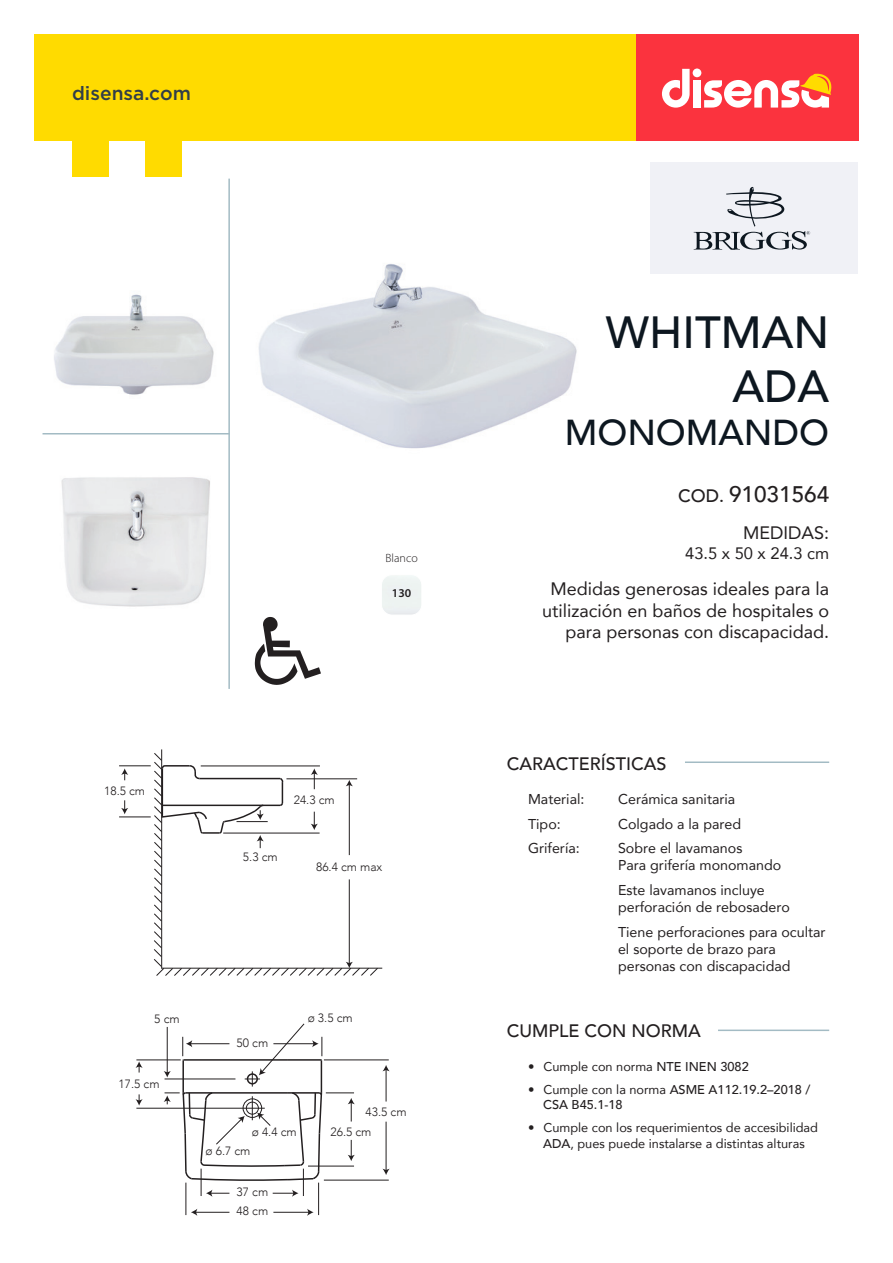
<style>
.page{position:relative;width:893px;height:1263px;background:#fff}
.page>*{position:absolute;margin:0;border:0;box-sizing:border-box;transform-origin:0 0}
.t1{font:500 45px/54px "Avenir";color:#0d1720;text-align:right}
.t2{font:500 36px "Avenir";color:#0d1720}
.t3{font:500 22.5px "Avenir";color:#231f20}
.t4{font:500 19.2px "Gotham";color:#313e48}
.t5{font:18px/21.6px "Avenir";color:#231f20;text-align:right}
.t6{font:500 18px "Avenir";color:#231f20}
.t7{font:16.5px "Avenir";color:#231f20}
.t8{font:14.25px/17.1px "Avenir";color:#231f20}
.t9{font:12.75px/15.3px "Avenir";color:#231f20;text-align:center}
.t10{font:500 12.75px/15.3px "Avenir";color:#231f20}
.t11{font:300 12px "Avenir";color:#231f20}
.t12{font:300 12px "Myriad Pro";color:#231f20}
.t13{font:600 12px "Myriad Pro";color:#231f20}
.s1{font-size:18px}
.s2{font-weight:500}
.s3{font-weight:400}
</style>
<div class="page">
<svg style="left:255px;top:617px;width:66px;height:68px"></svg>
<img style="left:258px;top:264px;width:319px;height:185px">
<hr style="left:43px;top:433px;width:187px;height:1px;background:#a3bbc4">
<hr style="left:228px;top:179px;width:2px;height:510px;background:#a3bbc4">
<hr style="left:718px;top:1029px;width:111px;height:2px;background:#a3bbc4">
<hr style="left:685px;top:761px;width:144px;height:2px;background:#a3bbc4">
<img style="left:54px;top:294px;width:160px;height:101px">
<img style="left:61px;top:477px;width:149px;height:130px">
<hr style="left:161px;top:968px;width:221px;height:1px;background:#231f20">
<hr style="left:161px;top:749px;width:1px;height:219px;background:#231f20">
<svg style="left:121px;top:800px;width:7px;height:14px"></svg>
<svg style="left:121px;top:768px;width:7px;height:12px"></svg>
<hr style="left:119px;top:765px;width:32px;height:1px;background:#231f20">
<hr style="left:119px;top:816px;width:32px;height:1px;background:#231f20">
<svg style="left:154px;top:752px;width:225px;height:224px"></svg>
<hr style="left:237px;top:821px;width:31px;height:1px;background:#231f20">
<hr style="left:136px;top:1059px;width:45px;height:1px;background:#231f20">
<hr style="left:136px;top:1108px;width:129px;height:1px;background:#231f20">
<svg style="left:136px;top:1061px;width:7px;height:11px"></svg>
<svg style="left:136px;top:1094px;width:7px;height:11px"></svg>
<hr style="left:186px;top:1182px;width:1px;height:33px;background:#231f20">
<hr style="left:318px;top:1182px;width:1px;height:33px;background:#231f20">
<hr style="left:195px;top:1212px;width:34px;height:1px;background:#231f20">
<svg style="left:191px;top:1209px;width:6px;height:7px"></svg>
<hr style="left:273px;top:1212px;width:36px;height:1px;background:#231f20">
<svg style="left:307px;top:1209px;width:7px;height:7px"></svg>
<hr style="left:324px;top:1059px;width:65px;height:1px;background:#231f20">
<hr style="left:324px;top:1180px;width:65px;height:1px;background:#231f20">
<hr style="left:386px;top:1069px;width:1px;height:32px;background:#231f20">
<svg style="left:383px;top:1065px;width:7px;height:6px"></svg>
<hr style="left:386px;top:1122px;width:1px;height:48px;background:#231f20">
<svg style="left:383px;top:1169px;width:7px;height:6px"></svg>
<svg style="left:164px;top:1023px;width:191px;height:174px"></svg>
<div style="left:651px;top:162px;width:207px;height:112px;background:#f0f1f6"></div>
<svg style="left:694px;top:186px;width:116px;height:64px"></svg>
<div style="left:635px;top:34px;width:224px;height:106px;background:#fb333e"></div>
<div style="left:34px;top:34px;width:601px;height:106px;background:#ffdb00"></div>
<svg style="left:662px;top:69px;width:28px;height:39px"></svg>
<div style="left:693px;top:80px;width:8px;height:28px;background:#fff"></div>
<div style="left:693px;top:69px;width:8px;height:8px;background:#fff;border-radius:50%"></div>
<svg style="left:704px;top:73px;width:128px;height:35px"></svg>
<div style="left:72px;top:140px;width:37px;height:37px;background:#ffdb00"></div>
<div style="left:145px;top:140px;width:36px;height:37px;background:#ffdb00"></div>
<div style="left:381px;top:574px;width:41px;height:41px;border:1px solid #fff;border-radius:11px"></div>
<h3 class="t4" style="left:72px;top:81px;width:120px">disensa.com</h3>
<p class="t12" style="left:385px;top:551px;width:34px">Blanco</p>
<p class="t13" style="left:392px;top:585px;width:21px">130</p>
<p class="t11" style="left:104px;top:784px;width:42px">18.5 cm</p>
<p class="t11" style="left:294px;top:793px;width:42px">24.3 cm</p>
<p class="t11" style="left:243px;top:850px;width:36px">5.3 cm</p>
<p class="t11" style="left:316px;top:860px;width:68px">86.4 cm max</p>
<p class="t11" style="left:154px;top:1012px;width:27px">5 cm</p>
<p class="t11" style="left:119px;top:1077px;width:42px">17.5 cm</p>
<p class="t11" style="left:237px;top:1035px;width:33px">50 cm</p>
<p class="t11" style="left:308px;top:1011px;width:46px">ø 3.5 cm</p>
<p class="t11" style="left:366px;top:1105px;width:42px">43.5 cm</p>
<p class="t11" style="left:252px;top:1125px;width:46px">ø 4.4 cm</p>
<p class="t11" style="left:331px;top:1125px;width:42px">26.5 cm</p>
<p class="t11" style="left:206px;top:1143px;width:46px">ø 6.7 cm</p>
<p class="t11" style="left:237px;top:1185px;width:33px">37 cm</p>
<p class="t11" style="left:237px;top:1204px;width:33px">48 cm</p>
<h1 class="t1" style="left:606px;top:303px;width:225px">WHITMAN<br>ADA</h1>
<h2 class="t2" style="left:565px;top:402px;width:266px">MONOMANDO</h2>
<h3 class="t3" style="left:678px;top:475px;width:153px"><span class="s1">COD.</span> 91031564</h3>
<p class="t5" style="left:743px;top:521px;width:88px">MEDIDAS:</p>
<p class="t7" style="left:685px;top:540px;width:146px">43.5 x 50 x 24.3 cm</p>
<p class="t5" style="left:542px;top:578px;width:289px">Medidas generosas ideales para la utilización en baños de hospitales o para personas con discapacidad.</p>
<p class="t6" style="left:507px;top:748px;width:161px">CARACTERÍSTICAS</p>
<p class="t8" style="left:528px;top:790px;width:58px">Material:</p>
<p class="t8" style="left:618px;top:790px;width:119px">Cerámica sanitaria</p>
<p class="t8" style="left:528px;top:815px;width:34px">Tipo:</p>
<p class="t8" style="left:618px;top:815px;width:125px">Colgado a la pared</p>
<p class="t8" style="left:528px;top:839px;width:53px">Grifería:</p>
<p class="t8" style="left:618px;top:839px;width:165px">Sobre el lavamanos<br>Para grifería monomando</p>
<p class="t8" style="left:618px;top:881px;width:173px">Este lavamanos incluye perforación de rebosadero</p>
<p class="t8" style="left:618px;top:923px;width:209px">Tiene perforaciones para ocultar el soporte de brazo para personas con discapacidad</p>
<p class="t6" style="left:507px;top:1015px;width:195px">CUMPLE CON NORMA</p>
<p class="t9" style="left:528px;top:1059px;width:222px">• Cumple con norma <span class="s2">NTE INEN 3082</span></p>
<p class="t10" style="left:543px;top:1081px;width:269px;text-indent:-15px"><span class="s3">• Cumple con la norma</span> ASME A112.19.2–2018 /<br>CSA B45.1-18</p>
<p class="t9" style="left:528px;top:1120px;width:291px">• Cumple con los requerimientos de accesibilidad<br><span class="s2">ADA</span>, pues puede instalarse a distintas alturas</p>
</div>
